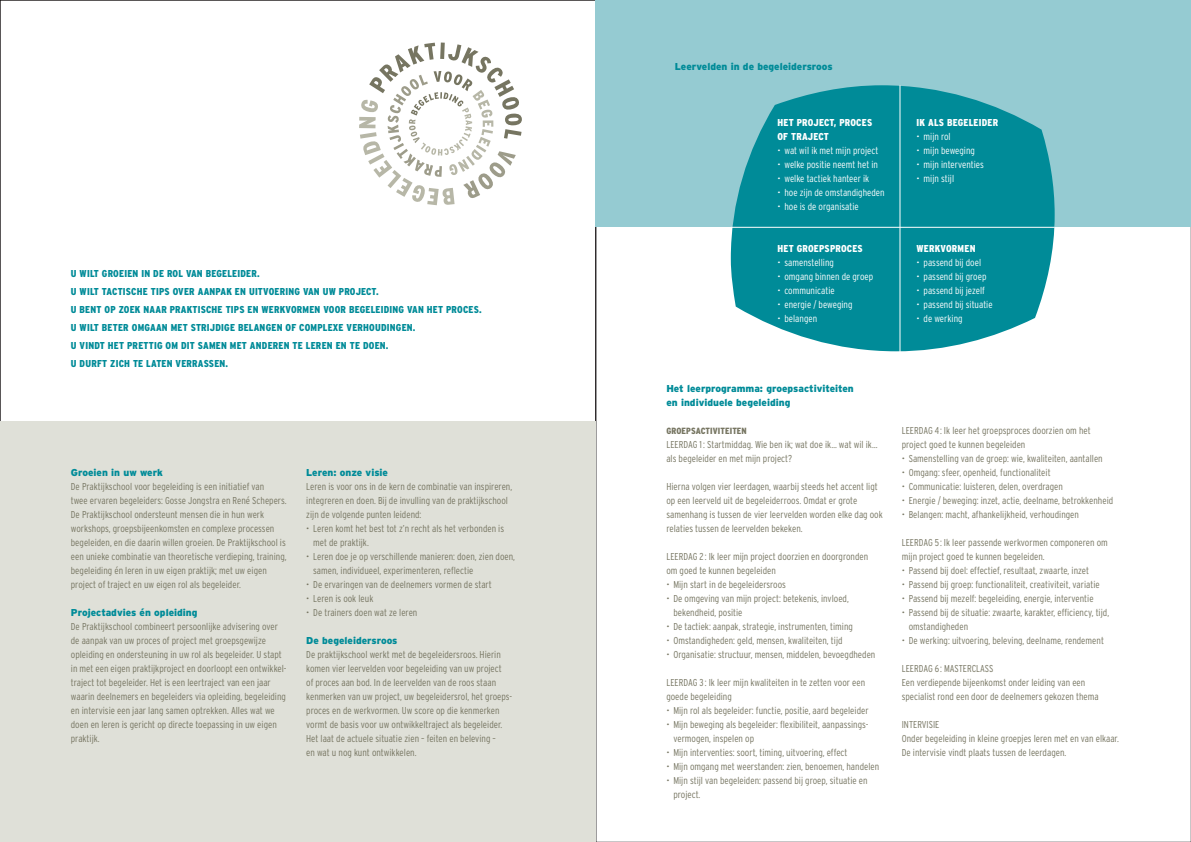
<style>
.page{position:relative;width:1191px;height:842px;background:#fff}
.page>*{position:absolute;margin:0;border:0;box-sizing:border-box;transform-origin:0 0}
.t1{font:300 condensed 10px/14px "Interstate";color:#767561}
.t2{font:300 condensed 10px "Interstate";color:#fff}
.t3{font:900 condensed 10px/18px "Interstate";letter-spacing:.02em;color:#008b98}
.t4{font:900 10px/14px "Interstate";color:#008b98}
.t5{font:900 condensed 10px/14px "Interstate";letter-spacing:.02em;color:#fff}
.t6{font:900 condensed 9px "Interstate";letter-spacing:.01em;color:#767561}
</style>
<div class="page">
<div style="left:595px;top:0;width:596px;height:227px;background:#95cbd2"></div>
<svg style="left:731px;top:85px;width:323px;height:266px;background:#1f99a4"></svg>
<div style="left:0;top:421px;width:595px;height:421px;background:#dfe0d8"></div>
<hr style="left:731px;top:227px;width:323px;height:1px;background:#fff">
<hr style="left:899px;top:85px;width:1px;height:272px;background:#fff">
<svg style="left:359px;top:42px;width:163px;height:164px"></svg>
<p class="t3" style="left:71px;top:265px;width:412px">U WILT GROEIEN IN DE ROL VAN BEGELEIDER.<br>U WILT TACTISCHE TIPS OVER AANPAK EN UITVOERING VAN UW PROJECT.<br>U BENT OP ZOEK NAAR PRAKTISCHE TIPS EN WERKVORMEN VOOR BEGELEIDING VAN HET PROCES.<br>U WILT BETER OMGAAN MET STRIJDIGE BELANGEN OF COMPLEXE VERHOUDINGEN.<br>U VINDT HET PRETTIG OM DIT SAMEN MET ANDEREN TE LEREN EN TE DOEN.<br>U DURFT ZICH TE LATEN VERRASSEN.</p>
<p class="t4" style="left:71px;top:465px;width:94px">Groeien in uw werk</p>
<p class="t1" style="left:71px;top:479px;width:217px">De Praktijkschool voor begeleiding is een initiatief van<br>twee ervaren begeleiders: Gosse Jongstra en René Schepers.<br>De Praktijkschool ondersteunt mensen die in hun werk workshops, groepsbijeenkomsten en complexe processen begeleiden, en die daarin willen groeien. De Praktijkschool is een unieke combinatie van theoretische verdieping, training, begeleiding én leren in uw eigen praktijk; met uw eigen project of traject en uw eigen rol als begeleider.</p>
<p class="t4" style="left:71px;top:605px;width:128px">Projectadvies én opleiding</p>
<p class="t1" style="left:71px;top:619px;width:217px">De Praktijkschool combineert persoonlijke advisering over de aanpak van uw proces of project met groepsgewijze opleiding en ondersteuning in uw rol als begeleider. U stapt in met een eigen praktijkproject en doorloopt een ontwikkel&shy;traject tot begeleider. Het is een leertraject van een jaar waarin deelnemers en begeleiders via opleiding, begeleiding en intervisie een jaar lang samen optrekken. Alles wat we doen en leren is gericht op directe toepassing in uw eigen praktijk.</p>
<p class="t4" style="left:306px;top:465px;width:83px">Leren: onze visie</p>
<p class="t1" style="left:306px;top:479px;width:207px">Leren is voor ons in de kern de combinatie van inspireren, integreren en doen. Bij de invulling van de praktijkschool zijn de volgende punten leidend:</p>
<p class="t1" style="left:313px;top:521px;width:192px;text-indent:-7px">• Leren komt het best tot z’n recht als het verbonden is met de praktijk.</p>
<p class="t1" style="left:313px;top:549px;width:203px;text-indent:-7px">• Leren doe je op verschillende manieren: doen, zien doen, samen, individueel, experimenteren, reflectie</p>
<p class="t1" style="left:306px;top:577px;width:187px">• De ervaringen van de deelnemers vormen de start</p>
<p class="t1" style="left:306px;top:591px;width:69px">• Leren is ook leuk</p>
<p class="t1" style="left:306px;top:605px;width:113px">• De trainers doen wat ze leren</p>
<p class="t4" style="left:306px;top:633px;width:93px">De begeleidersroos</p>
<p class="t1" style="left:306px;top:647px;width:207px">De praktijkschool werkt met de begeleidersroos. Hierin komen vier leervelden voor begeleiding van uw project<br>of proces aan bod. In de leervelden van de roos staan kenmerken van uw project, uw begeleidersrol, het groeps&shy;proces en de werkvormen. Uw score op die kenmerken vormt de basis voor uw ontwikkeltraject als begeleider.<br>Het laat de actuele situatie zien – feiten en beleving –<br>en wat u nog kunt ontwikkelen.</p>
<p class="t4" style="left:675px;top:59px;width:159px">Leervelden in de begeleidersroos</p>
<p class="t5" style="left:777px;top:115px;width:96px">HET PROJECT, PROCES<br>OF TRAJECT</p>
<p class="t2" style="left:777px;top:145px;width:102px">• wat wil ik met mijn project</p>
<p class="t2" style="left:777px;top:159px;width:102px">• welke positie neemt het in</p>
<p class="t2" style="left:777px;top:173px;width:93px">• welke tactiek hanteer ik</p>
<p class="t2" style="left:777px;top:187px;width:109px">• hoe zijn de omstandigheden</p>
<p class="t2" style="left:777px;top:201px;width:83px">• hoe is de organisatie</p>
<p class="t5" style="left:777px;top:241px;width:87px">HET GROEPSPROCES</p>
<p class="t2" style="left:777px;top:257px;width:58px">• samenstelling</p>
<p class="t2" style="left:777px;top:271px;width:97px">• omgang binnen de groep</p>
<p class="t2" style="left:777px;top:285px;width:59px">• communicatie</p>
<p class="t2" style="left:777px;top:299px;width:77px">• energie / beweging</p>
<p class="t2" style="left:777px;top:313px;width:41px">• belangen</p>
<p class="t5" style="left:916px;top:115px;width:83px">IK ALS BEGELEIDER</p>
<p class="t2" style="left:916px;top:131px;width:36px">• mijn rol</p>
<p class="t2" style="left:916px;top:145px;width:60px">• mijn beweging</p>
<p class="t2" style="left:916px;top:159px;width:69px">• mijn interventies</p>
<p class="t2" style="left:916px;top:173px;width:39px">• mijn stijl</p>
<p class="t5" style="left:916px;top:241px;width:60px">WERKVORMEN</p>
<p class="t2" style="left:916px;top:257px;width:66px">• passend bij doel</p>
<p class="t2" style="left:916px;top:271px;width:71px">• passend bij groep</p>
<p class="t2" style="left:916px;top:285px;width:70px">• passend bij jezelf</p>
<p class="t2" style="left:916px;top:299px;width:78px">• passend bij situatie</p>
<p class="t2" style="left:916px;top:313px;width:47px">• de werking</p>
<p class="t4" style="left:666px;top:381px;width:189px">Het leerprogramma: groepsactiviteiten en individuele begeleiding</p>
<p class="t6" style="left:666px;top:426px;width:82px">GROEPSACTIVITEITEN</p>
<p class="t1" style="left:666px;top:437px;width:213px">LEERDAG 1: Startmiddag. Wie ben ik; wat doe ik… wat wil ik… als begeleider en met mijn project?</p>
<p class="t1" style="left:666px;top:479px;width:218px">Hierna volgen vier leerdagen, waarbij steeds het accent ligt op een leerveld uit de begeleiderroos. Omdat er grote samenhang is tussen de vier leervelden worden elke dag ook relaties tussen de leervelden bekeken.</p>
<p class="t1" style="left:666px;top:549px;width:203px">LEERDAG 2: Ik leer mijn project doorzien en doorgronden om goed te kunnen begeleiden</p>
<p class="t1" style="left:666px;top:577px;width:121px">• Mijn start in de begeleidersroos</p>
<p class="t1" style="left:673px;top:591px;width:177px;text-indent:-7px">• De omgeving van mijn project: betekenis, invloed, bekendheid, positie</p>
<p class="t1" style="left:666px;top:619px;width:188px">• De tactiek: aanpak, strategie, instrumenten, timing</p>
<p class="t1" style="left:666px;top:633px;width:178px">• Omstandigheden: geld, mensen, kwaliteiten, tijd</p>
<p class="t1" style="left:666px;top:647px;width:210px">• Organisatie: structuur, mensen, middelen, bevoegdheden</p>
<p class="t1" style="left:666px;top:675px;width:200px">LEERDAG 3: Ik leer mijn kwaliteiten in te zetten voor een goede begeleiding</p>
<p class="t1" style="left:666px;top:703px;width:204px">• Mijn rol als begeleider: functie, positie, aard begeleider</p>
<p class="t1" style="left:673px;top:717px;width:197px;text-indent:-7px">• Mijn beweging als begeleider: flexibiliteit, aanpassings&shy;vermogen, inspelen op</p>
<p class="t1" style="left:666px;top:745px;width:183px">• Mijn interventies: soort, timing, uitvoering, effect</p>
<p class="t1" style="left:666px;top:759px;width:214px">• Mijn omgang met weerstanden: zien, benoemen, handelen</p>
<p class="t1" style="left:673px;top:773px;width:196px;text-indent:-7px">• Mijn stijl van begeleiden: passend bij groep, situatie en project.</p>
<p class="t1" style="left:901px;top:423px;width:190px">LEERDAG 4: Ik leer het groepsproces doorzien om het project goed te kunnen begeleiden</p>
<p class="t1" style="left:901px;top:451px;width:202px">• Samenstelling van de groep: wie, kwaliteiten, aantallen</p>
<p class="t1" style="left:901px;top:465px;width:150px">• Omgang: sfeer, openheid, functionaliteit</p>
<p class="t1" style="left:901px;top:479px;width:163px">• Communicatie: luisteren, delen, overdragen</p>
<p class="t1" style="left:901px;top:493px;width:213px">• Energie / beweging: inzet, actie, deelname, betrokkenheid</p>
<p class="t1" style="left:901px;top:507px;width:179px">• Belangen: macht, afhankelijkheid, verhoudingen</p>
<p class="t1" style="left:901px;top:535px;width:208px">LEERDAG 5: Ik leer passende werkvormen componeren om mijn project goed te kunnen begeleiden.</p>
<p class="t1" style="left:901px;top:563px;width:189px">• Passend bij doel: effectief, resultaat, zwaarte, inzet</p>
<p class="t1" style="left:901px;top:577px;width:199px">• Passend bij groep: functionaliteit, creativiteit, variatie</p>
<p class="t1" style="left:901px;top:591px;width:193px">• Passend bij mezelf: begeleiding, energie, interventie</p>
<p class="t1" style="left:908px;top:605px;width:202px;text-indent:-7px">• Passend bij de situatie: zwaarte, karakter, efficiency, tijd, omstandigheden</p>
<p class="t1" style="left:901px;top:633px;width:204px">• De werking: uitvoering, beleving, deelname, rendement</p>
<p class="t1" style="left:901px;top:661px;width:199px">LEERDAG 6: MASTERCLASS<br>Een verdiepende bijeenkomst onder leiding van een specialist rond een door de deelnemers gekozen thema</p>
<p class="t1" style="left:901px;top:717px;width:219px">INTERVISIE<br>Onder begeleiding in kleine groepjes leren met en van elkaar.<br>De intervisie vindt plaats tussen de leerdagen.</p>
</div>
